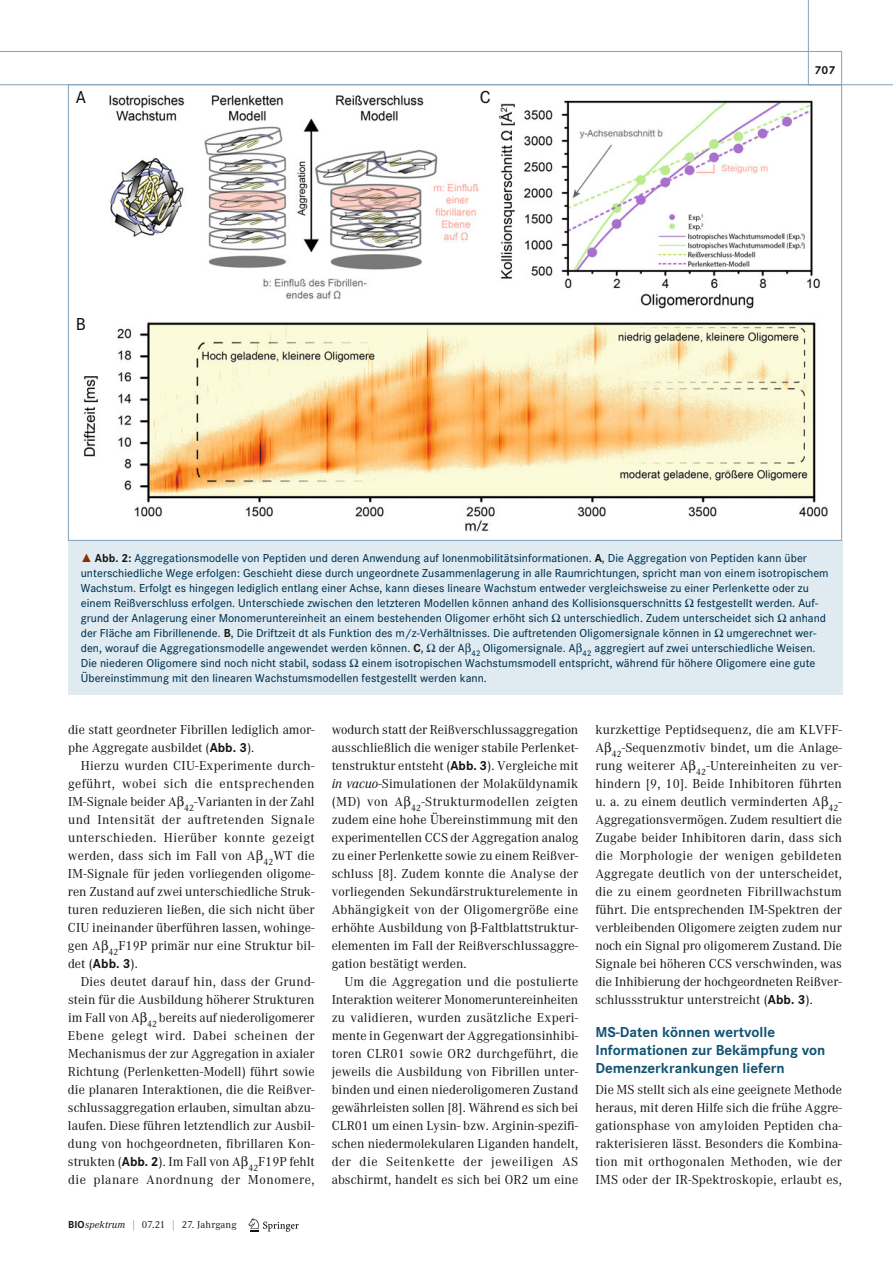
<style>
.page{position:relative;width:893px;height:1263px;background:#fff}
.page>*{position:absolute;margin:0;border:0;box-sizing:border-box;transform-origin:0 0}
.t1{font:500 18px "Corporate S";color:#131413}
.t2{font:700 15px/18px "Corporate S";color:#115273}
.t3{font:13.5px/18px "Corporate A";letter-spacing:.005em;color:#131413;text-align:justify}
.t4{font:500 12px/15px "Corporate S";letter-spacing:.005em;color:#003252}
.t5{font:700 12px "Corporate S";color:#131413}
.t6{font:10.5px "Corporate A";letter-spacing:.015em;color:#131413}
.s1{font-family:"The Sans Expert";font-weight:400;color:#8d2d00}
.s2{font-weight:700;color:#131413}
.s3{font-family:"Corporate S";font-weight:700}
.s4{font-style:italic}
.s5{color:#658ba6}
</style>
<div class="page">
<svg style="left:248px;top:1218px;width:51px;height:14px"></svg>
<div style="left:68px;top:541px;width:774px;height:154px;background:#dfebf1"></div>
<img style="left:83px;top:95px;width:744px;height:436px">
<svg style="left:0;top:0;width:893px;height:85px"></svg>
<h1 class="t1" style="left:76px;top:91px;width:12px">A</h1>
<h1 class="t1" style="left:480px;top:91px;width:12px">C</h1>
<h1 class="t1" style="left:76px;top:318px;width:12px">B</h1>
<p class="t5" style="left:814px;top:66px;width:22px">707</p>
<p class="t4" style="left:81px;top:552px;width:749px"><span class="s1">˚</span> <span class="s2">Abb. 2:</span> Aggregationsmodelle von Peptiden und deren Anwendung auf Ionenmobilitätsinformationen. <span class="s2">A</span>, Die Aggregation von Peptiden kann über unterschiedliche Wege erfolgen: Geschieht diese durch ungeordnete Zusammenlagerung in alle Raumrichtungen, spricht man von einem isotropischem Wachstum. Erfolgt es hingegen lediglich entlang einer Achse, kann dieses lineare Wachstum entweder vergleichsweise zu einer Perlenkette oder zu einem Reißverschluss erfolgen. Unterschiede zwischen den letzteren Modellen können anhand des Kollisionsquerschnitts</p>
<p class="t4" style="left:697px;top:597px;width:122px">festgestellt werden. Auf-</p>
<p class="t4" style="left:81px;top:612px;width:469px">grund der Anlagerung einer Monomeruntereinheit an einem bestehenden Oligomer erhöht sich</p>
<p class="t4" style="left:564px;top:612px;width:212px">unterschiedlich. Zudem unterscheidet sich</p>
<p class="t4" style="left:789px;top:612px;width:38px">anhand</p>
<p class="t4" style="left:81px;top:627px;width:632px">der Fläche am Fibrillenende. <span class="s2">B</span>, Die Driftzeit dt als Funktion des m/z-Verhältnisses. Die auftretenden Oligomersignale können in</p>
<p class="t4" style="left:726px;top:627px;width:91px">umgerechnet wer-</p>
<p class="t4" style="left:81px;top:642px;width:344px">den, worauf die Aggregationsmodelle angewendet werden können. <span class="s2">C</span>,</p>
<p class="t4" style="left:439px;top:642px;width:378px">der A <sub>42</sub> Oligomersignale. A <sub>42</sub> aggregiert auf zwei unterschiedliche Weisen.</p>
<p class="t4" style="left:81px;top:657px;width:267px">Die niederen Oligomere sind noch nicht stabil, sodass</p>
<p class="t4" style="left:81px;top:657px;width:736px;text-indent:281px">einem isotropischen Wachstumsmodell entspricht, während für höhere Oligomere eine gute<br>Übereinstimmung mit den linearen Wachstumsmodellen festgestellt werden kann.</p>
<p class="t3" style="left:68px;top:722px;width:248px">die statt geordneter Fibrillen lediglich amor&shy;phe Aggregate ausbildet (<span class="s3">Abb. 3</span>).</p>
<p class="t3" style="left:68px;top:758px;width:248px;text-indent:13px">Hierzu wurden CIU-Experimente durch&shy;geführt, wobei sich die entsprechenden IM-Signale beider A <sub>42</sub>-Varianten in der Zahl und Intensität der auftretenden Signale unterschieden. Hierüber konnte gezeigt werden, dass sich im Fall von A <sub>42</sub>WT die IM-Signale für jeden vorliegenden oligome&shy;ren Zustand auf zwei unterschiedliche Struk&shy;turen reduzieren ließen, die sich nicht über CIU ineinander überführen lassen, wohinge&shy;gen A <sub>42</sub>F19P primär nur eine Struktur bil&shy;det (<span class="s3">Abb. 3</span>).</p>
<p class="t3" style="left:68px;top:974px;width:248px;text-indent:13px">Dies deutet darauf hin, dass der Grund&shy;stein für die Ausbildung höherer Strukturen im Fall von A <sub>42</sub> bereits auf niederoligomerer Ebene gelegt wird. Dabei scheinen der Mechanismus der zur Aggregation in axialer Richtung (Perlenketten-Modell) führt sowie die planaren Interaktionen, die die Reißver&shy;schlussaggregation erlauben, simultan abzu&shy;laufen. Diese führen letztendlich zur Ausbil&shy;dung von hochgeordneten, fibrillaren Kon&shy;strukten (<span class="s3">Abb. 2</span>). Im Fall von A <sub>42</sub>F19P fehlt die planare Anordnung der Monomere,</p>
<p class="t6" style="left:68px;top:1221px;width:170px"><span class="s3">BIO</span><span class="s4">spektrum</span> <span class="s5">|</span> 07.21 <span class="s5">|</span> 27. Jahrgang</p>
<p class="t3" style="left:332px;top:722px;width:248px">wodurch statt der Reißverschlussaggregation ausschließlich die weniger stabile Perlenket&shy;tenstruktur entsteht (<span class="s3">Abb. 3</span>). Vergleiche mit <span class="s4">in vacuo</span>-Simulationen der Molaküldynamik (MD) von A <sub>42</sub>-Strukturmodellen zeigten zudem eine hohe Übereinstimmung mit den experimentellen CCS der Aggregation analog zu einer Perlenkette sowie zu einem Reißver&shy;schluss [8]. Zudem konnte die Analyse der vorliegenden Sekundärstrukturelemente in Abhängigkeit von der Oligomergröße eine erhöhte Ausbildung von -Faltblatt struktur&shy;elementen im Fall der Reißverschlussaggre&shy;gation bestätigt werden.</p>
<p class="t3" style="left:332px;top:974px;width:248px;text-indent:13px">Um die Aggregation und die postulierte Interaktion weiterer Monomeruntereinheiten zu validieren, wurden zusätzliche Experi&shy;mente in Gegenwart der Aggregationsinhibi&shy;toren CLR01 sowie OR2 durchgeführt, die jeweils die Ausbildung von Fibrillen unter&shy;binden und einen niederoligomeren Zustand gewährleisten sollen [8]. Während es sich bei CLR01 um einen Lysin- bzw. Arginin-spezifi&shy;schen niedermolekularen Liganden handelt, der die Seitenkette der jeweiligen AS abschirmt, handelt es sich bei OR2 um eine</p>
<p class="t3" style="left:595px;top:722px;width:248px">kurzkettige Peptidsequenz, die am KLVFF-A <sub>42</sub>-Sequenzmotiv bindet, um die Anlage&shy;rung weiterer A <sub>42</sub>-Untereinheiten zu ver&shy;hindern [9, 10]. Beide Inhibitoren führten u. a. zu einem deutlich verminderten A <sub>42</sub>- Aggregationsvermögen. Zudem resultiert die Zugabe beider Inhibitoren darin, dass sich die Morphologie der wenigen gebildeten Aggregate deutlich von der unterscheidet, die zu einem geordneten Fibrillwachstum führt. Die entsprechenden IM-Spektren der verbleibenden Oligomere zeigten zudem nur noch ein Signal pro oligomerem Zustand. Die Signale bei höheren CCS verschwinden, was die Inhibierung der hochgeordneten Reißver&shy;schlussstruktur unterstreicht (<span class="s3">Abb. 3</span>).</p>
<p class="t2" style="left:595px;top:1025px;width:232px">MS-Daten können wertvolle<br>Informationen zur Bekämpfung von<br>Demenzerkrankungen liefern</p>
<p class="t3" style="left:595px;top:1082px;width:248px">Die MS stellt sich als eine geeignete Methode heraus, mit deren Hilfe sich die frühe Aggre&shy;gationsphase von amyloiden Peptiden cha&shy;rakterisieren lässt. Besonders die Kombina&shy;tion mit orthogonalen Methoden, wie der IMS oder der IR-Spektroskopie, erlaubt es,</p>
</div>
